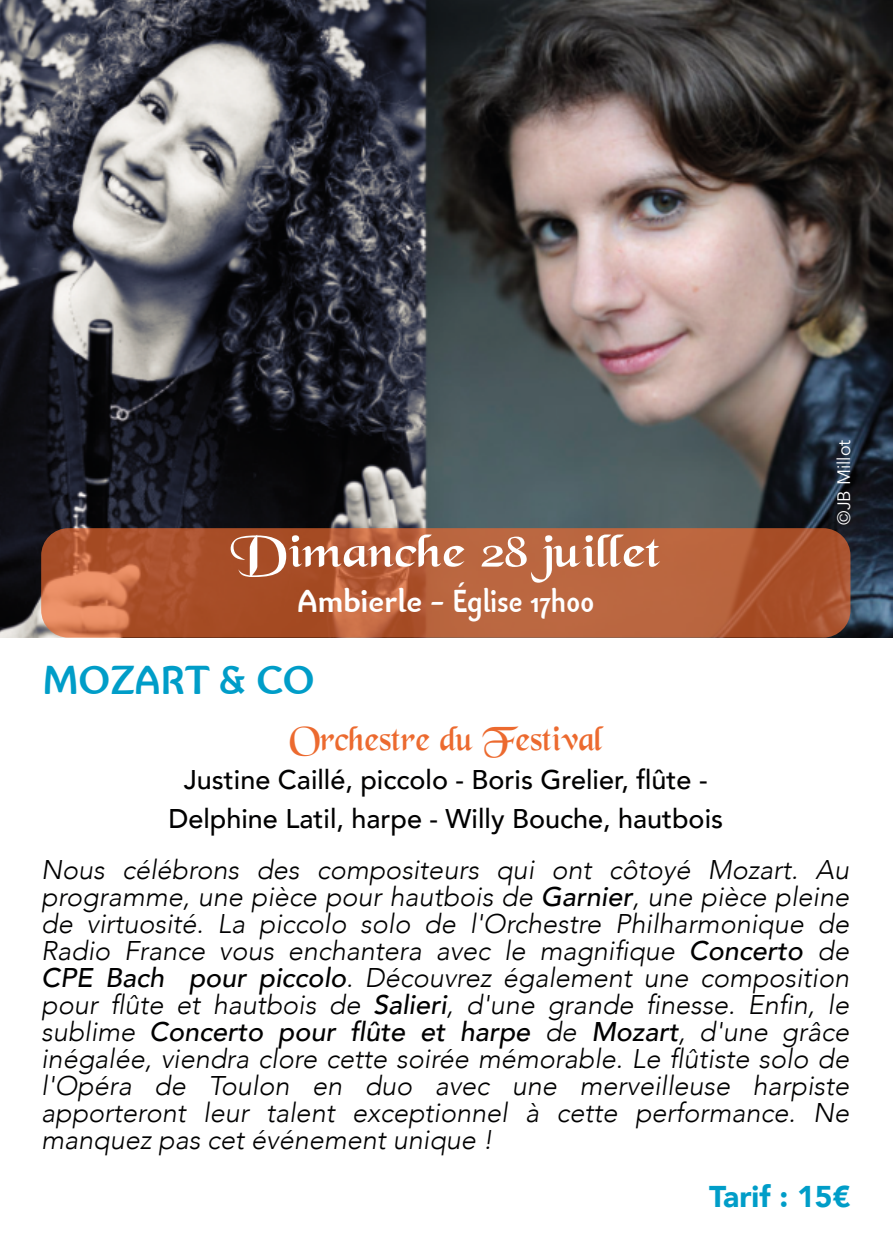
<style>
.page{position:relative;width:893px;height:1259px;background:#fff}
.page>*{position:absolute;margin:0;border:0;box-sizing:border-box;transform-origin:0 0}
.t1{font:48px "Black Chancery";color:#fff;scale:1.2 1}
.t2{font:700 42px "Bainsley";color:#009dc8}
.t3{font:36px "Black Chancery";color:#ec6a2f}
.t4{font:700 33px "Bainsley";color:#fff}
.t5{font:900 30px "Avenir";color:#009dc8}
.t6{font:italic 300 27px/27px "Avenir";color:#000001;text-align:justify}
.t7{font:500 27px/39px "Avenir";color:#000001;text-align:center}
.t8{font:18px "Avenir";color:#fff}
.s1{font-weight:500}
</style>
<div class="page">
<img style="left:0;top:0;width:893px;height:637px">
<div style="left:41px;top:528px;width:809px;height:109px;background:#eb692f;border-radius:27px;opacity:.69"></div>
<h1 class="t1" style="left:230px;top:526px;width:360px">Dimanche 28 juillet</h1>
<p class="t4" style="left:298px;top:588px;width:298px">Ambierle - Église 17h00</p>
<p class="t8" style="left:832px;top:525px;width:87px;rotate:-90deg">©JB Millot</p>
<h2 class="t2" style="left:43px;top:663px;width:274px">MOZART &amp; CO</h2>
<h3 class="t3" style="left:289px;top:720px;width:316px">Orchestre du Festival</h3>
<p class="t7" style="left:168px;top:760px;width:556px">Justine Caillé, piccolo - Boris Grelier, flûte -<br>Delphine Latil, harpe - Willy Bouche, hautbois</p>
<p class="t6" style="left:41px;top:856px;width:809px">Nous célébrons des compositeurs qui ont côtoyé Mozart. Au programme, une pièce pour hautbois de <span class="s1">Garnier</span>, une pièce pleine de virtuosité. La piccolo solo de l'Orchestre Philharmonique de Radio France vous enchantera avec le magnifique <span class="s1">Concerto</span> de <span class="s1">CPE Bach pour piccolo</span>. Découvrez également une composition pour flûte et hautbois de <span class="s1">Salieri</span>, d'une grande finesse. Enfin, le sublime <span class="s1">Concerto pour flûte et harpe</span> de <span class="s1">Mozart</span>, d'une grâce inégalée, viendra clore cette soirée mémorable. Le flûtiste solo de l'Opéra de Toulon en duo avec une merveilleuse harpiste apporteront leur talent exceptionnel à cette performance. Ne manquez pas cet événement unique !</p>
<p class="t5" style="left:709px;top:1176px;width:143px">Tarif : 15€</p>
</div>
